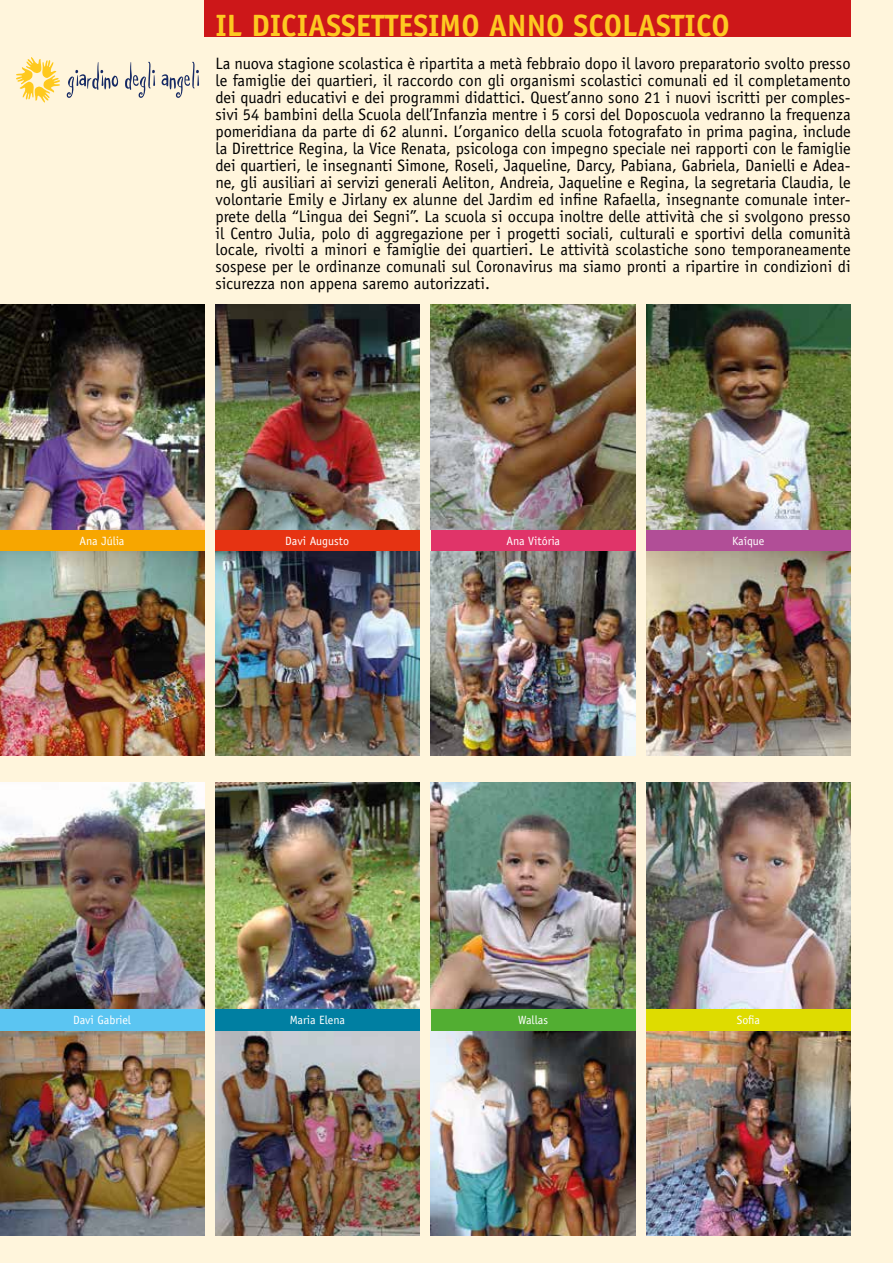
<style>
.page{position:relative;width:893px;height:1263px;background:#fff5dc}
.page>*{position:absolute;margin:0;border:0;box-sizing:border-box;transform-origin:0 0}
.t1{font:700 30.9px "Officina Sans Std";color:#fdc921}
.t2{font:16.5px/17px "Officina Sans Std";color:#000;text-align:justify}
.t3{font:12px "Officina Sans Std";color:#fff}
</style>
<div class="page">
<div style="left:204px;top:0;width:646px;height:36px;background:#cd1719"></div>
<div style="left:0;top:530px;width:204px;height:21px;background:#f7a600"></div>
<div style="left:215px;top:530px;width:204px;height:21px;background:#e63312"></div>
<div style="left:431px;top:530px;width:204px;height:21px;background:#e03469"></div>
<div style="left:646px;top:530px;width:205px;height:21px;background:#b14e97"></div>
<img style="left:0;top:304px;width:204px;height:226px">
<img style="left:0;top:782px;width:204px;height:227px">
<img style="left:0;top:551px;width:204px;height:204px">
<img style="left:0;top:1031px;width:204px;height:204px">
<img style="left:215px;top:304px;width:205px;height:226px">
<img style="left:215px;top:782px;width:205px;height:227px">
<img style="left:215px;top:551px;width:205px;height:204px">
<img style="left:215px;top:1031px;width:205px;height:204px">
<img style="left:431px;top:304px;width:204px;height:226px">
<img style="left:431px;top:782px;width:204px;height:227px">
<img style="left:431px;top:551px;width:204px;height:204px">
<img style="left:431px;top:1031px;width:204px;height:204px">
<img style="left:646px;top:304px;width:204px;height:226px">
<img style="left:646px;top:782px;width:204px;height:227px">
<img style="left:646px;top:551px;width:204px;height:204px">
<img style="left:646px;top:1031px;width:204px;height:204px">
<div style="left:0;top:1009px;width:204px;height:22px;background:#5bc5f2"></div>
<div style="left:215px;top:1009px;width:204px;height:22px;background:#007fa2"></div>
<div style="left:431px;top:1009px;width:204px;height:22px;background:#52ae32"></div>
<div style="left:646px;top:1009px;width:205px;height:22px;background:#dedc00"></div>
<svg style="left:16px;top:57px;width:44px;height:46px"></svg>
<svg style="left:67px;top:62px;width:51px;height:36px"></svg>
<svg style="left:125px;top:62px;width:30px;height:36px"></svg>
<svg style="left:162px;top:62px;width:37px;height:36px"></svg>
<h1 class="t1" style="left:215px;top:6px;width:516px">IL DICIASSETTESIMO ANNO SCOLASTICO</h1>
<p class="t2" style="left:215px;top:55px;width:637px">La nuova stagione scolastica è ripartita a metà febbraio dopo il lavoro preparatorio svolto presso le famiglie dei quartieri, il raccordo con gli organismi scolastici comunali ed il completamento dei quadri educativi e dei programmi didattici. Quest’anno sono 21 i nuovi iscritti per comples&shy;sivi 54 bambini della Scuola dell’Infanzia mentre i 5 corsi del Doposcuola vedranno la frequenza pomeridiana da parte di 62 alunni. L’organico della scuola fotografato in prima pagina, include la Direttrice Regina, la Vice Renata, psicologa con impegno speciale nei rapporti con le famiglie dei quartieri, le insegnanti Simone, Roseli, Jaqueline, Darcy, Pabiana, Gabriela, Danielli e Adea&shy;ne, gli ausiliari ai servizi generali Aeliton, Andreia, Jaqueline e Regina, la segretaria Claudia, le volontarie Emily e Jirlany ex alunne del Jardim ed infine Rafaella, insegnante comunale inter&shy;prete della “Lingua dei Segni”. La scuola si occupa inoltre delle attività che si svolgono presso il Centro Julia, polo di aggregazione per i progetti sociali, culturali e sportivi della comunità locale, rivolti a minori e famiglie dei quartieri. Le attività scolastiche sono temporaneamente sospese per le ordinanze comunali sul Coronavirus ma siamo pronti a ripartire in condizioni di sicurezza non appena saremo autorizzati.</p>
<p class="t3" style="left:80px;top:533px;width:46px">Ana Júlia</p>
<p class="t3" style="left:285px;top:533px;width:65px">Davi Augusto</p>
<p class="t3" style="left:506px;top:533px;width:55px">Ana Vitória</p>
<p class="t3" style="left:732px;top:533px;width:34px">Kaíque</p>
<p class="t3" style="left:73px;top:1013px;width:60px">Davi Gabriel</p>
<p class="t3" style="left:290px;top:1013px;width:57px">Maria Elena</p>
<p class="t3" style="left:518px;top:1013px;width:32px">Wallas</p>
<p class="t3" style="left:737px;top:1013px;width:25px">Sofia</p>
</div>
